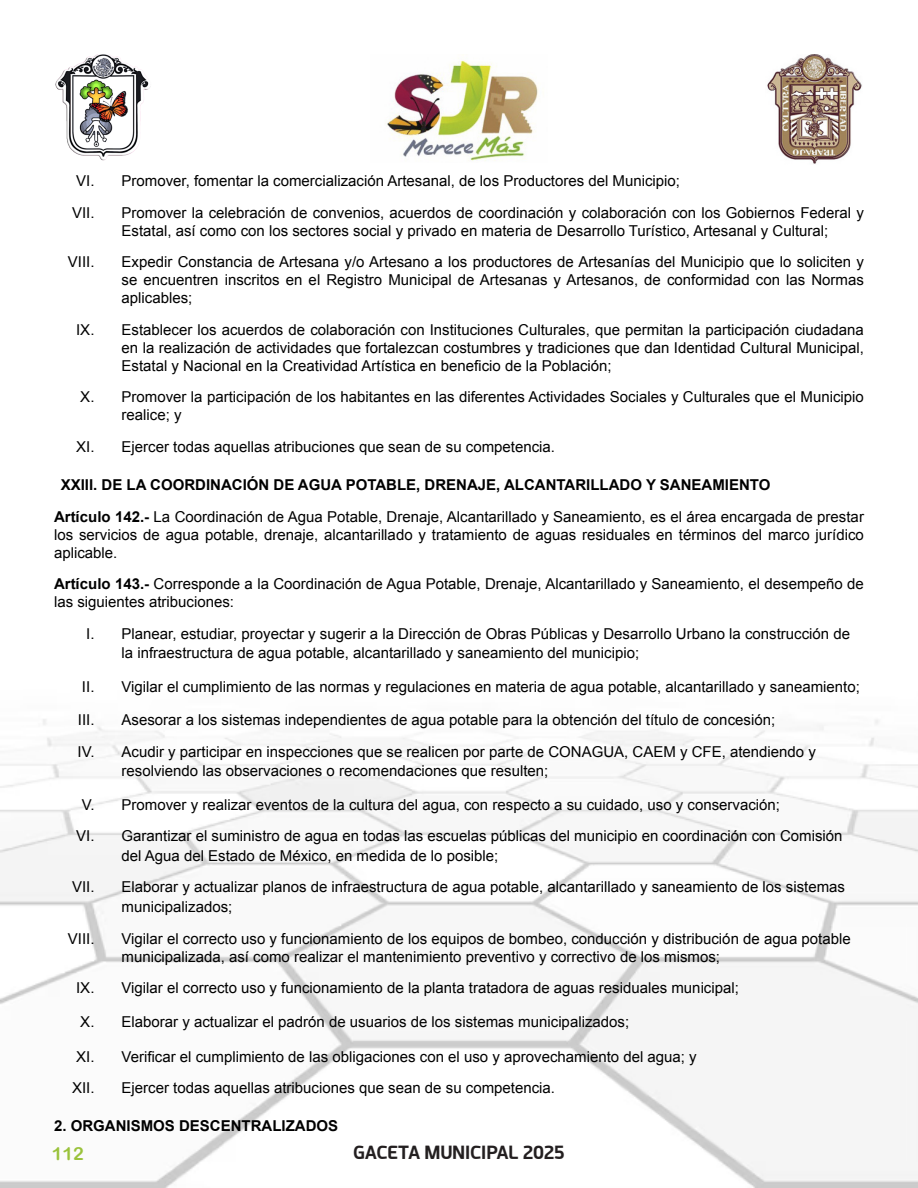
<style>
.page{position:relative;width:918px;height:1188px;background:#fff}
.page>*{position:absolute;margin:0;border:0;box-sizing:border-box;transform-origin:0 0}
.t1{font:700 18px "Acephimere";color:#231f20}
.t2{font:18px "Arial Rounded MT Bold";color:#9ac23b}
.t3{font:15px/18px "Arial";color:#000}
.t4{font:700 15px "Arial";color:#000}
.s1{font-weight:700}
</style>
<div class="page">
<img style="left:0;top:719px;width:918px;height:469px">
<img style="left:386px;top:61px;width:152px;height:100px">
<img style="left:55px;top:54px;width:96px;height:107px">
<img style="left:767px;top:54px;width:95px;height:110px">
<p class="t3" style="left:72px;top:166px;width:610px;line-height:31.5px">VI. Promover, fomentar la comercialización Artesanal, de los Productores del Municipio;<br>VII.</p>
<p class="t3" style="left:122px;top:204px;width:744px">Promover la celebración de convenios, acuerdos de coordinación y colaboración con los Gobiernos Federal y<br>Estatal, así como con los sectores social y privado en materia de Desarrollo Turístico, Artesanal y Cultural;</p>
<p class="t3" style="left:68px;top:253px;width:28px">VIII.</p>
<p class="t3" style="left:122px;top:253px;width:744px;text-align:justify">Expedir Constancia de Artesana y/o Artesano a los productores de Artesanías del Municipio que lo soliciten y se encuentren inscritos en el Registro Municipal de Artesanas y Artesanos, de conformidad con las Normas aplicables;</p>
<p class="t3" style="left:122px;top:321px;width:744px;text-align:justify;text-indent:-45px">IX. Establecer los acuerdos de colaboración con Instituciones Culturales, que permitan la participación ciudadana en la realización de actividades que fortalezcan costumbres y tradiciones que dan Identidad Cultural Municipal, Estatal y Nacional en la Creatividad Artística en beneficio de la Población;</p>
<p class="t3" style="left:122px;top:388px;width:744px;text-indent:-41px">X. Promover la participación de los habitantes en las diferentes Actividades Sociales y Culturales que el Municipio realice; y</p>
<p class="t3" style="left:76px;top:438px;width:480px">XI. Ejercer todas aquellas atribuciones que sean de su competencia.</p>
<p class="t3" style="left:54px;top:469px;width:811px;line-height:31.5px;text-indent:7px"><span class="s1">XXIII. DE LA COORDINACIÓN DE AGUA POTABLE, DRENAJE, ALCANTARILLADO Y SANEAMIENTO<br>Artículo 142.-</span> La Coordinación de Agua Potable, Drenaje, Alcantarillado y Saneamiento, es el área encargada de prestar</p>
<p class="t3" style="left:54px;top:526px;width:811px">los servicios de agua potable, drenaje, alcantarillado y tratamiento de aguas residuales en términos del marco jurídico aplicable.</p>
<p class="t3" style="left:54px;top:575px;width:811px"><span class="s1">Artículo 143.-</span> Corresponde a la Coordinación de Agua Potable, Drenaje, Alcantarillado y Saneamiento, el desempeño de las siguientes atribuciones:</p>
<p class="t3" style="left:122px;top:624px;width:730px;line-height:19.8px;text-indent:-35px">I. Planear, estudiar, proyectar y sugerir a la Dirección de Obras Públicas y Desarrollo Urbano la construcción de la infraestructura de agua potable, alcantarillado y saneamiento del municipio;</p>
<p class="t3" style="left:82px;top:678px;width:779px">II. Vigilar el cumplimiento de las normas y regulaciones en materia de agua potable, alcantarillado y saneamiento;</p>
<p class="t3" style="left:78px;top:711px;width:18px">III.</p>
<p class="t3" style="left:78px;top:704px;width:740px;line-height:31.5px;text-align:center">Asesorar a los sistemas independientes de agua potable para la obtención del título de concesión;<br>IV. Acudir y participar en inspecciones que se realicen por parte de CONAGUA, CAEM y CFE, atendiendo y</p>
<p class="t3" style="left:122px;top:762px;width:428px">resolviendo las observaciones o recomendaciones que resulten;</p>
<p class="t3" style="left:76px;top:789px;width:768px;line-height:31.5px;text-indent:6px">V. Promover y realizar eventos de la cultura del agua, con respecto a su cuidado, uso y conservación;<br>VI. Garantizar el suministro de agua en todas las escuelas públicas del municipio en coordinación con Comisión</p>
<p class="t3" style="left:122px;top:847px;width:378px">del Agua del Estado de México, en medida de lo posible;</p>
<p class="t3" style="left:72px;top:878px;width:24px">VII.</p>
<p class="t3" style="left:122px;top:877px;width:725px;line-height:19.8px">Elaborar y actualizar planos de infraestructura de agua potable, alcantarillado y saneamiento de los sistemas municipalizados;</p>
<p class="t3" style="left:68px;top:930px;width:28px">VIII.</p>
<p class="t3" style="left:122px;top:930px;width:731px">Vigilar el correcto uso y funcionamiento de los equipos de bombeo, conducción y distribución de agua potable municipalizada, así como realizar el mantenimiento preventivo y correctivo de los mismos;</p>
<p class="t3" style="left:76px;top:979px;width:664px">IX. Vigilar el correcto uso y funcionamiento de la planta tratadora de aguas residuales municipal;</p>
<p class="t3" style="left:80px;top:1012px;width:550px">X. Elaborar y actualizar el padrón de usuarios de los sistemas municipalizados;</p>
<p class="t3" style="left:72px;top:1041px;width:626px;line-height:31.5px">XI. Verificar el cumplimiento de las obligaciones con el uso y aprovechamiento del agua; y<br>XII.</p>
<p class="t3" style="left:122px;top:1079px;width:435px">Ejercer todas aquellas atribuciones que sean de su competencia.</p>
<p class="t4" style="left:54px;top:1116px;width:286px">2. ORGANISMOS DESCENTRALIZADOS</p>
<p class="t2" style="left:52px;top:1143px;width:34px">112</p>
<p class="t1" style="left:354px;top:1140px;width:212px">GACETA MUNICIPAL 2025</p>
</div>
